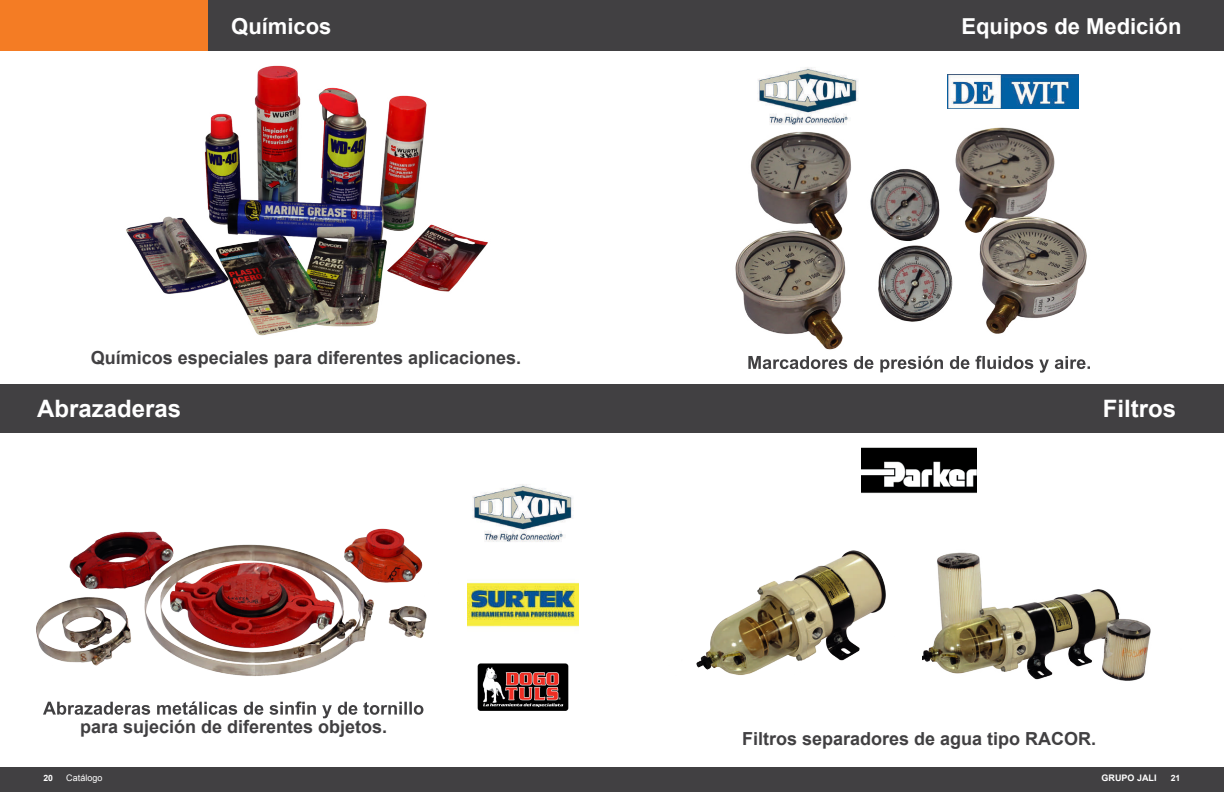
<style>
.page{position:relative;width:1224px;height:792px;background:#fff}
.page>*{position:absolute;margin:0;border:0;box-sizing:border-box;transform-origin:0 0}
.t1{font:700 24px "Arial";color:#fff}
.t2{font:700 22px "Arial";color:#fff}
.t3{font:700 18px "Arial";color:#414042}
.t4{font:700 9px "Arial";color:#fff}
.t5{font:9px "Arial";color:#fff}
.t6{font:700 8.6px "Arial";color:#fff}
</style>
<div class="page">
<div style="left:0;top:767px;width:1224px;height:25px;background:#414042"></div>
<div style="left:0;top:0;width:209px;height:50px;background:#f47c24"></div>
<div style="left:0;top:384px;width:612px;height:48px;background:#414042"></div>
<svg style="left:43px;top:701px;width:380px;height:17px"></svg>
<img style="left:126px;top:65px;width:362px;height:271px">
<img style="left:36px;top:528px;width:391px;height:148px">
<img style="left:468px;top:582px;width:110px;height:45px">
<img style="left:477px;top:663px;width:92px;height:48px">
<img style="left:696px;top:550px;width:190px;height:125px">
<div style="left:209px;top:0;width:1015px;height:50px;background:#414042"></div>
<div style="left:612px;top:384px;width:612px;height:48px;background:#414042"></div>
<svg style="left:748px;top:356px;width:342px;height:17px"></svg>
<img style="left:735px;top:95px;width:352px;height:255px">
<img style="left:948px;top:75px;width:131px;height:33px">
<img style="left:861px;top:447px;width:116px;height:46px">
<img style="left:922px;top:552px;width:229px;height:129px">
<img style="left:739px;top:67px;width:138px;height:62px">
<img style="left:473px;top:484px;width:100px;height:58px">
<p class="t2" style="left:229px;top:9px;width:102px">Químicos</p>
<h1 class="t1" style="left:244px;top:8px;width:87px">Aceites</h1>
<p class="t2" style="left:231px;top:12px;width:102px">Químicos</p>
<p class="t2" style="left:234px;top:12px;width:87px">O´Rings</p>
<p class="t2" style="left:961px;top:12px;width:222px">Equipos de Medición</p>
<p class="t3" style="left:91px;top:346px;width:432px">Químicos especiales para diferentes aplicaciones.</p>
<h1 class="t1" style="left:37px;top:393px;width:146px">Abrazaderas</h1>
<p class="t3" style="left:80px;top:714px;width:309px">para sujeción de diferentes objetos.</p>
<h1 class="t1" style="left:1103px;top:393px;width:75px">Filtros</h1>
<p class="t3" style="left:742px;top:727px;width:356px">Filtros separadores de agua tipo RACOR.</p>
<p class="t6" style="left:44px;top:772px;width:11px">20</p>
<p class="t5" style="left:66px;top:772px;width:38px">Catálogo</p>
<p class="t4" style="left:1102px;top:772px;width:57px">GRUPO JALI</p>
<p class="t6" style="left:1171px;top:772px;width:11px">21</p>
</div>
